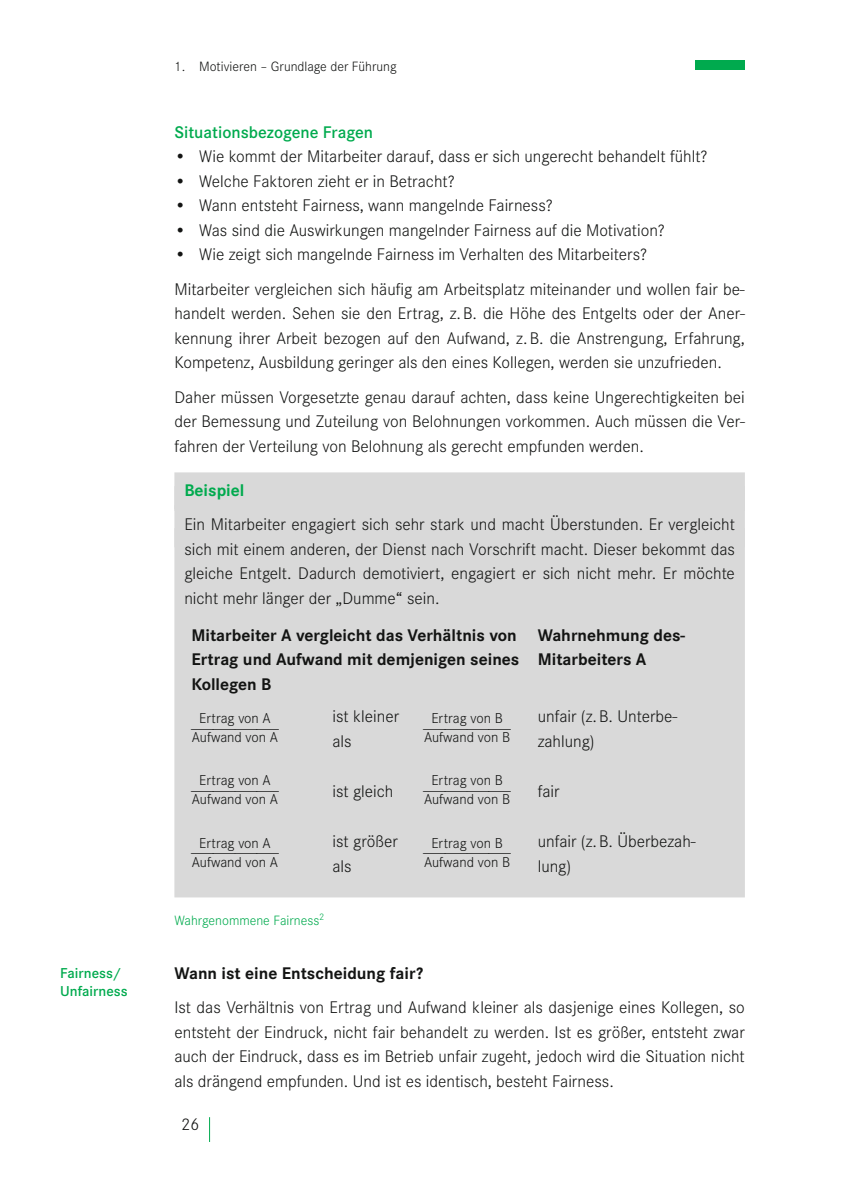
<style>
.page{position:relative;width:843px;height:1191px;background:#fff}
.page>*{position:absolute;margin:0;border:0;box-sizing:border-box;transform-origin:0 0}
.t1{font:300 17.5px/24.5px "Corporate S";color:#131413}
.t2{font:700 17.5px/24.5px "Corporate S";color:#131413}
.t3{font:600 17.5px "Corporate S";color:#00aa4e}
.t4{font:700 17.5px "Corporate S";color:#00aa4e}
.t5{font:300 14.88px/19.1px "Corporate S";color:#131413;text-align:center}
.t6{font:600 14.88px/17.8px "Corporate S";color:#00aa4e}
.t7{font:300 14px "Corporate S";color:#131413}
.t8{font:300 14px "Corporate S";color:#00aa4e}
.t9{font:14px "Times New Roman";color:#131413;scale:3.12 1}
.t10{font:14px "Times New Roman";color:#131413;scale:3.11 1}
</style>
<div class="page">
<div style="left:695px;top:60px;width:50px;height:10px;background:#00aa4e"></div>
<svg style="left:209px;top:1117px;width:1px;height:25px"></svg>
<div style="left:174px;top:472px;width:571px;height:39px;background:#d9d9d9"></div>
<div style="left:174px;top:505px;width:571px;height:42px;background:#d9d9d9"></div>
<div style="left:174px;top:528px;width:571px;height:369px;background:#d9d9d9"></div>
<p class="t6" style="left:60px;top:964px;width:69px">Fairness/<br>Unfairness</p>
<p class="t7" style="left:174px;top:58px;width:224px">1. Motivieren – Grundlage der Führung</p>
<p class="t3" style="left:174px;top:122px;width:200px">Situationsbezogene Fragen</p>
<p class="t1" style="left:174px;top:144px;width:535px">• Wie kommt der Mitarbeiter darauf, dass er sich ungerecht behandelt fühlt?</p>
<p class="t1" style="left:174px;top:169px;width:282px">• Welche Faktoren zieht er in Betracht?</p>
<p class="t1" style="left:174px;top:193px;width:380px">• Wann entsteht Fairness, wann mangelnde Fairness?</p>
<p class="t1" style="left:174px;top:218px;width:492px">• Was sind die Auswirkungen mangelnder Fairness auf die Motivation?</p>
<p class="t1" style="left:174px;top:237px;width:571px;line-height:34.5px">• Wie zeigt sich mangelnde Fairness im Verhalten des Mitarbeiters?<br>Mitarbeiter vergleichen sich häufig am Arbeitsplatz miteinander und wollen fair be-</p>
<p class="t1" style="left:174px;top:301px;width:572px;text-align:justify">handelt werden. Sehen sie den Ertrag, z.B. die Höhe des Entgelts oder der Aner&shy;kennung ihrer Arbeit bezogen auf den Aufwand, z.B. die Anstrengung, Erfahrung, Kompetenz, Ausbildung geringer als den eines Kollegen, werden sie unzufrieden.</p>
<p class="t1" style="left:174px;top:385px;width:572px;text-align:justify">Daher müssen Vorgesetzte genau darauf achten, dass keine Ungerechtigkeiten bei der Bemessung und Zuteilung von Belohnungen vorkommen. Auch müssen die Ver&shy;fahren der Verteilung von Belohnung als gerecht empfunden werden.</p>
<p class="t4" style="left:184px;top:480px;width:62px">Beispiel</p>
<p class="t1" style="left:184px;top:512px;width:552px;text-align:justify">Ein Mitarbeiter engagiert sich sehr stark und macht Überstunden. Er vergleicht sich mit einem anderen, der Dienst nach Vorschrift macht. Dieser bekommt das gleiche Entgelt. Dadurch demotiviert, engagiert er sich nicht mehr. Er möchte nicht mehr länger der „Dumme“ sein.</p>
<p class="t2" style="left:191px;top:623px;width:330px">Mitarbeiter A vergleicht das Verhältnis von<br>Ertrag und Aufwand mit demjenigen seines<br>Kollegen B</p>
<p class="t2" style="left:538px;top:623px;width:149px">Wahrnehmung des-<br>Mitarbeiters A</p>
<p class="t9" style="left:191px;top:715px;width:30px">____</p>
<p class="t5" style="left:424px;top:708px;width:88px">Ertrag von B<br>Aufwand von B</p>
<p class="t1" style="left:538px;top:704px;width:141px">unfair (z.B. Unterbe&shy;zahlung)</p>
<p class="t5" style="left:192px;top:708px;width:88px">Ertrag von A<br>Aufwand von A</p>
<p class="t1" style="left:332px;top:704px;width:68px">ist kleiner als</p>
<p class="t10" style="left:424px;top:715px;width:30px">____</p>
<p class="t5" style="left:192px;top:770px;width:88px">Ertrag von A<br>Aufwand von A</p>
<p class="t1" style="left:332px;top:779px;width:62px">ist gleich</p>
<p class="t10" style="left:424px;top:777px;width:30px">____</p>
<p class="t5" style="left:424px;top:770px;width:88px">Ertrag von B<br>Aufwand von B</p>
<p class="t1" style="left:538px;top:779px;width:23px">fair</p>
<p class="t9" style="left:191px;top:777px;width:30px">____</p>
<p class="t5" style="left:192px;top:833px;width:88px">Ertrag von A<br>Aufwand von A</p>
<p class="t1" style="left:332px;top:829px;width:67px">ist größer als</p>
<p class="t9" style="left:191px;top:840px;width:30px">____</p>
<p class="t5" style="left:424px;top:833px;width:88px">Ertrag von B<br>Aufwand von B</p>
<p class="t1" style="left:538px;top:829px;width:159px">unfair (z.B. Überbezah&shy;lung)</p>
<p class="t10" style="left:424px;top:840px;width:30px">____</p>
<p class="t8" style="left:174px;top:912px;width:151px">Wahrgenommene Fairness<sup>2</sup></p>
<p class="t2" style="left:174px;top:961px;width:250px">Wann ist eine Entscheidung fair?</p>
<p class="t1" style="left:174px;top:995px;width:572px;text-align:justify">Ist das Verhältnis von Ertrag und Aufwand kleiner als dasjenige eines Kollegen, so entsteht der Eindruck, nicht fair behandelt zu werden. Ist es größer, entsteht zwar auch der Eindruck, dass es im Betrieb unfair zugeht, jedoch wird die Situation nicht als drängend empfunden. Und ist es identisch, besteht Fairness.</p>
<p class="t1" style="left:181px;top:1112px;width:20px">26</p>
</div>
